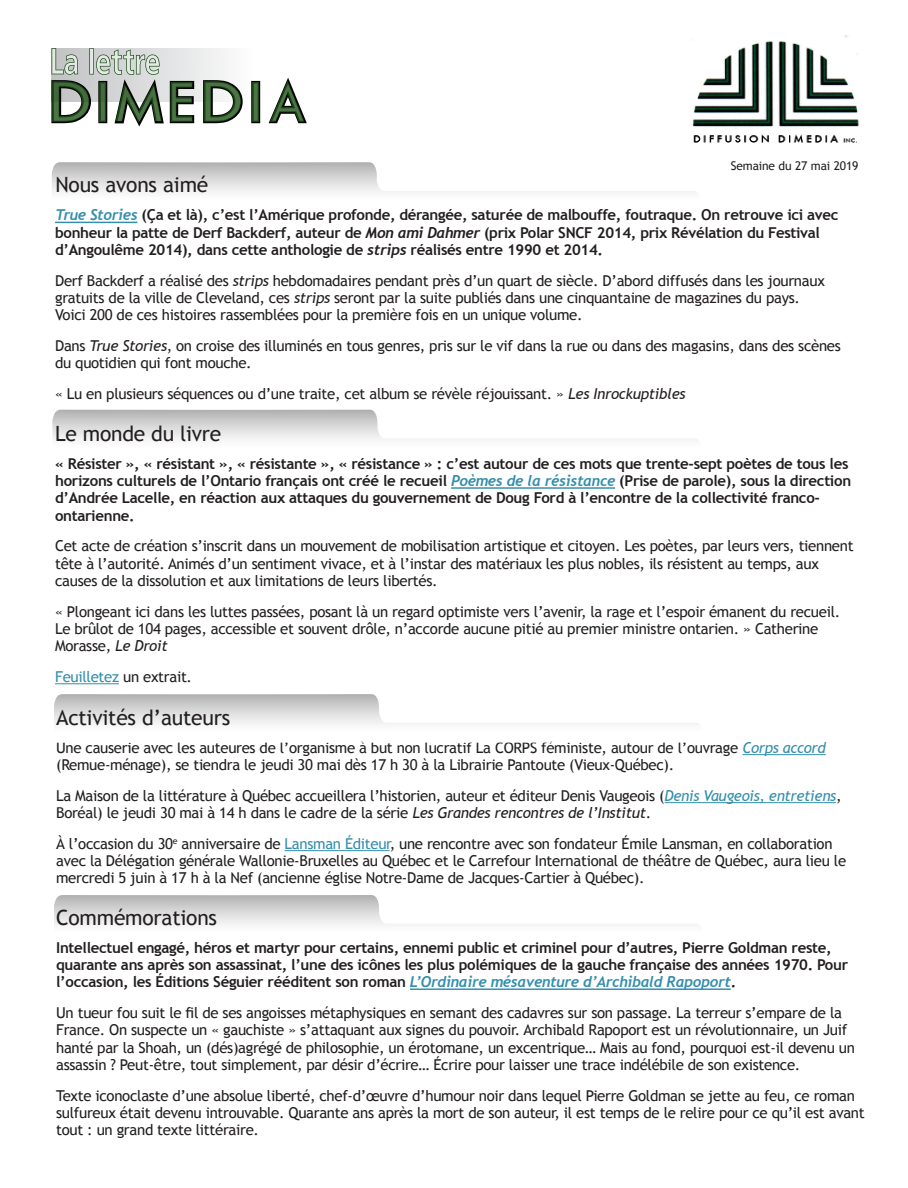
<style>
.page{position:relative;width:908px;height:1188px;background:#fff}
.page>*{position:absolute;margin:0;border:0;box-sizing:border-box;transform-origin:0 0}
.Titre{font:21px "Trebuchet MS";letter-spacing:-.01em;color:#231f20}
.Texte{font:15px/17.2px "Trebuchet MS";letter-spacing:-.02em;color:#231f20}
.Texte-2{font:700 15px/17.2px "Trebuchet MS";letter-spacing:-.02em;color:#231f20}
.Texte-3{font:15px "Trebuchet MS";letter-spacing:-.02em;color:#338eac}
.t1{font:12px "Trebuchet MS";letter-spacing:-.01em;color:#231f20}
.s1{font-family:"Trebuchet";font-style:italic;color:#338eac}
.s2{font-family:"Trebuchet";font-style:italic}
.s3{font-style:italic}
.s4{color:#231f20}
.s5{font-style:italic;color:#338eac}
.s6{color:#338eac}
</style>
<div class="page">
<svg style="left:54px;top:895px;width:644px;height:30px"></svg>
<img style="left:692px;top:35px;width:167px;height:108px">
<svg style="left:164px;top:48px;width:97px;height:53px"></svg>
<svg style="left:251px;top:81px;width:9px;height:42px"></svg>
<svg style="left:170px;top:81px;width:24px;height:42px"></svg>
<svg style="left:203px;top:80px;width:39px;height:43px"></svg>
<svg style="left:252px;top:82px;width:6px;height:40px"></svg>
<svg style="left:268px;top:78px;width:39px;height:45px"></svg>
<svg style="left:51px;top:48px;width:113px;height:78px"></svg>
<hr style="left:410px;top:988px;width:320px;height:2px;background:#338eac">
<hr style="left:742px;top:754px;width:83px;height:1px;background:#338eac">
<hr style="left:664px;top:802px;width:171px;height:1px;background:#338eac">
<hr style="left:284px;top:850px;width:105px;height:1px;background:#338eac">
<svg style="left:54px;top:694px;width:644px;height:30px"></svg>
<svg style="left:52px;top:410px;width:645px;height:30px"></svg>
<hr style="left:451px;top:487px;width:164px;height:2px;background:#338eac">
<hr style="left:55px;top:683px;width:64px;height:1px;background:#338eac">
<svg style="left:52px;top:162px;width:644px;height:30px"></svg>
<hr style="left:55px;top:222px;width:82px;height:1px;background:#338eac">
<p class="t1" style="left:730px;top:159px;width:129px">Semaine du 27 mai 2019</p>
<p class="Titre" style="left:55px;top:173px;width:154px">Nous avons aimé</p>
<p class="Texte-2" style="left:55px;top:207px;width:784px"><span class="s1">True Stories</span> (Ça et là), c’est l’Amérique profonde, dérangée, saturée de malbouffe, foutraque. On retrouve ici avec bonheur la patte de Derf Backderf, auteur de <span class="s2">Mon ami Dahmer</span> (prix Polar SNCF 2014, prix Révélation du Festival d’Angoulême 2014), dans cette anthologie de <span class="s2">strips</span> réalisés entre 1990 et 2014.</p>
<p class="Texte" style="left:55px;top:272px;width:771px">Derf Backderf a réalisé des <span class="s3">strips</span> hebdomadaires pendant près d’un quart de siècle. D’abord diffusés dans les journaux gratuits de la ville de Cleveland, ces <span class="s3">strips</span> seront par la suite publiés dans une cinquantaine de magazines du pays.</p>
<p class="Texte" style="left:55px;top:306px;width:529px">Voici 200 de ces histoires rassemblées pour la première fois en un unique volume.</p>
<p class="Texte" style="left:55px;top:337px;width:787px">Dans <span class="s3">True Stories</span>, on croise des illuminés en tous genres, pris sur le vif dans la rue ou dans des magasins, dans des scènes du quotidien qui font mouche.</p>
<p class="Texte" style="left:55px;top:385px;width:632px">« Lu en plusieurs séquences ou d’une traite, cet album se révèle réjouissant. » <span class="s3">Les Inrockuptibles</span></p>
<p class="Titre" style="left:55px;top:421px;width:168px">Le monde du livre</p>
<p class="Texte-2" style="left:55px;top:455px;width:797px">« Résister », « résistant », « résistante », « résistance » : c’est autour de ces mots que trente-sept poètes de tous les horizons culturels de l’Ontario français ont créé le recueil <span class="s1">Poèmes de la résistance</span> (Prise de parole), sous la direction d’Andrée Lacelle, en réaction aux attaques du gouvernement de Doug Ford à l’encontre de la collectivité franco&shy;ontarienne.</p>
<p class="Texte" style="left:55px;top:538px;width:800px">Cet acte de création s’inscrit dans un mouvement de mobilisation artistique et citoyen. Les poètes, par leurs vers, tiennent tête à l’autorité. Animés d’un sentiment vivace, et à l’instar des matériaux les plus nobles, ils résistent au temps, aux causes de la dissolution et aux limitations de leurs libertés.</p>
<p class="Texte" style="left:55px;top:603px;width:786px">« Plongeant ici dans les luttes passées, posant là un regard optimiste vers l’avenir, la rage et l’espoir émanent du recueil.<br>Le brûlot de 104 pages, accessible et souvent drôle, n’accorde aucune pitié au premier ministre ontarien. » Catherine<br>Morasse, <span class="s3">Le Droit</span></p>
<p class="Texte-3" style="left:55px;top:668px;width:138px">Feuilletez <span class="s4">un extrait.</span></p>
<p class="Titre" style="left:56px;top:705px;width:175px">Activités d’auteurs</p>
<p class="Texte" style="left:56px;top:739px;width:771px">Une causerie avec les auteures de l’organisme à but non lucratif La CORPS féministe, autour de l’ouvrage <span class="s5">Corps accord </span>(Remue-ménage), se tiendra le jeudi 30 mai dès 17 h 30 à la Librairie Pantoute (Vieux-Québec).</p>
<p class="Texte" style="left:56px;top:787px;width:786px">La Maison de la littérature à Québec accueillera l’historien, auteur et éditeur Denis Vaugeois (<span class="s5">Denis Vaugeois, entretiens</span>,<br>Boréal) le jeudi 30 mai à 14 h dans le cadre de la série <span class="s3">Les Grandes rencontres de l’Institut</span>.</p>
<p class="Texte" style="left:56px;top:835px;width:791px">À l’occasion du 30<sup>e</sup> anniversaire de <span class="s6">Lansman Éditeur</span>, une rencontre avec son fondateur Émile Lansman, en collaboration avec la Délégation générale Wallonie-Bruxelles au Québec et le Carrefour International de théâtre de Québec, aura lieu le mercredi 5 juin à 17 h à la Nef (ancienne église Notre-Dame de Jacques-Cartier à Québec).</p>
<p class="Titre" style="left:56px;top:905px;width:162px">Commémorations</p>
<p class="Texte-2" style="left:56px;top:939px;width:793px">Intellectuel engagé, héros et martyr pour certains, ennemi public et criminel pour d’autres, Pierre Goldman reste, quarante ans après son assassinat, l’une des icônes les plus polémiques de la gauche française des années 1970. Pour l’occasion, les Éditions Séguier rééditent son roman <span class="s1">L’Ordinaire mésaventure d’Archibald Rapoport</span>.</p>
<p class="Texte" style="left:56px;top:1004px;width:800px">Un tueur fou suit le fil de ses angoisses métaphysiques en semant des cadavres sur son passage. La terreur s’empare de la France. On suspecte un « gauchiste » s’attaquant aux signes du pouvoir. Archibald Rapoport est un révolutionnaire, un Juif hanté par la Shoah, un (dés)agrégé de philosophie, un érotomane, un excentrique… Mais au fond, pourquoi est-il devenu un assassin ? Peut-être, tout simplement, par désir d’écrire… Écrire pour laisser une trace indélébile de son existence.</p>
<p class="Texte" style="left:56px;top:1087px;width:810px">Texte iconoclaste d’une absolue liberté, chef-d’œuvre d’humour noir dans lequel Pierre Goldman se jette au feu, ce roman sulfureux était devenu introuvable. Quarante ans après la mort de son auteur, il est temps de le relire pour ce qu’il est avant tout : un grand texte littéraire.</p>
</div>
